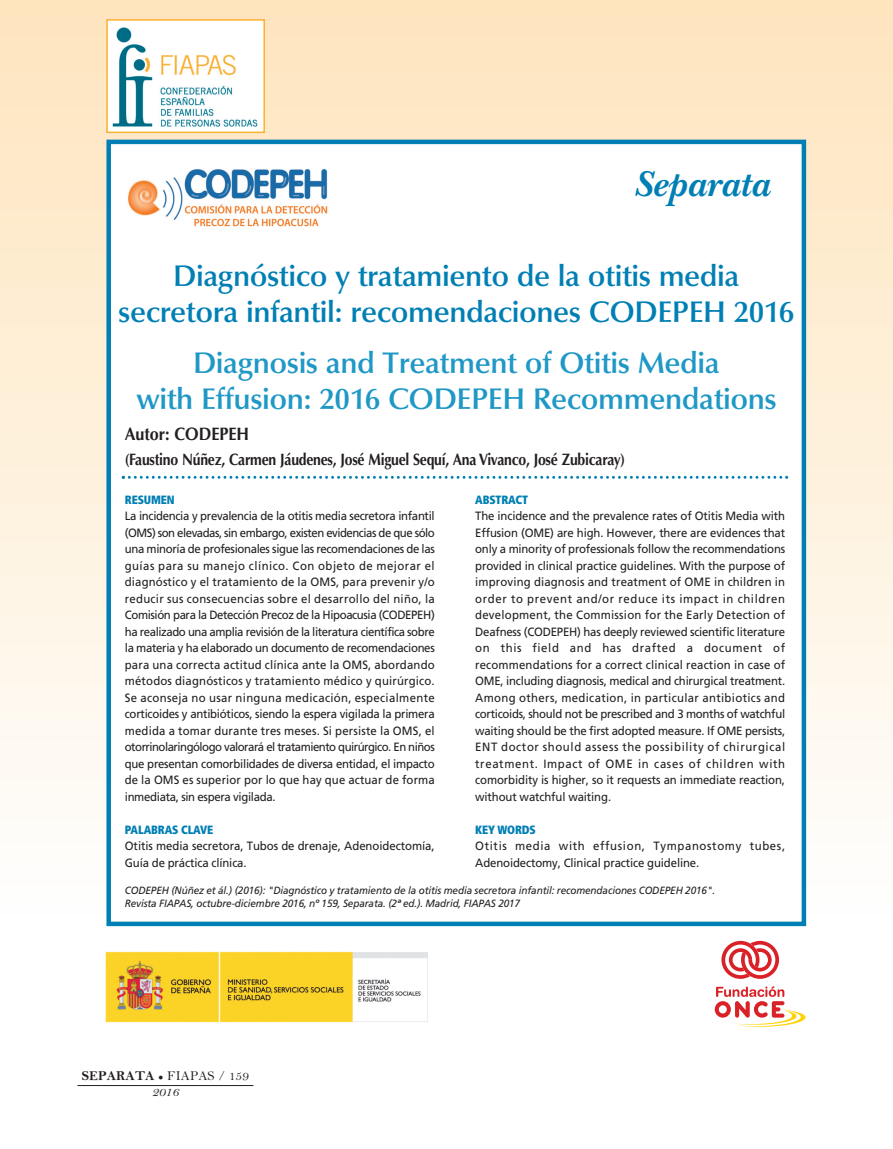
<style>
.page{position:relative;width:893px;height:1149px;background:#fff}
.page>*{position:absolute;margin:0;border:0;box-sizing:border-box;transform-origin:0 0}
.t1{font:italic 700 37.5px "New Baskerville Std";color:#007fb4}
.t2{font:600 30px/36px "Optima LT Pro";letter-spacing:-.015em;color:#007fb4;text-align:center}
.t3{font:600 30px/36px "Optima LT Pro";letter-spacing:-.015em;color:#1f98c6;text-align:center}
.t4{font:700 18px "Optima";color:#231f20;scale:.9 1}
.t5{font:700 16.5px "Optima";letter-spacing:-.015em;color:#231f20;scale:.85 1}
.t6{font:13.5px/16.2px "Bell MT Std";color:#231f20;text-align:center}
.t7{font:12px/16.5px "Frutiger LT Std";letter-spacing:-.01em;color:#231f20;text-align:justify;scale:.95 1}
.t8{font:12px/16.5px "Frutiger LT Std";letter-spacing:.02em;color:#231f20;scale:.95 1}
.t9{font:900 condensed 12px "Frutiger";letter-spacing:-.01em;color:#007fb4;scale:.95 1}
.t10{font:italic 10.5px/13.5px "Frutiger LT Std";letter-spacing:-.01em;color:#231f20;scale:.95 1}
.s1{font-weight:700}
.s2{font-style:italic}
</style>
<div class="page">
<div style="left:0;top:0;width:893px;height:921px;background:linear-gradient(to bottom,#fee4bd,#fefefd)"></div>
<div style="left:111px;top:144px;width:691px;height:777px;background:#fff"></div>
<div style="left:106px;top:140px;width:700px;height:785px;border:4px solid #007fb4"></div>
<hr style="left:77px;top:1084px;width:176px;height:1px;background:#231f20">
<img style="left:109px;top:22px;width:153px;height:108px">
<div style="left:106px;top:19px;width:159px;height:114px;border:2px solid #fbb131"></div>
<svg style="left:715px;top:986px;width:90px;height:40px"></svg>
<svg style="left:721px;top:940px;width:58px;height:38px"></svg>
<img style="left:128px;top:169px;width:200px;height:58px">
<svg style="left:122px;top:475px;width:666px;height:3px"></svg>
<img style="left:106px;top:951px;width:322px;height:71px">
<h1 class="t1" style="left:634px;top:161px;width:137px">Separata</h1>
<h2 class="t2" style="left:118px;top:260px;width:678px">Diagnóstico y tratamiento de la otitis media secretora infantil: recomendaciones CODEPEH 2016</h2>
<h2 class="t3" style="left:136px;top:347px;width:642px">Diagnosis and Treatment of Otitis Media<br>with Effusion: 2016 CODEPEH Recommendations</h2>
<h3 class="t4" style="left:125px;top:426px;width:140px">Autor: CODEPEH</h3>
<h3 class="t5" style="left:125px;top:452px;width:590px">(Faustino Núñez, Carmen Jáudenes, José Miguel Sequí, Ana Vivanco, José Zubicaray)</h3>
<p class="t9" style="left:125px;top:494px;width:54px">RESUMEN</p>
<p class="t7" style="left:125px;top:508px;width:328px">La incidencia y prevalencia de la otitis media secretora infantil (OMS) son elevadas, sin embargo, existen evidencias de que sólo una minoría de profesionales sigue las recomendaciones de las guías para su manejo clínico. Con objeto de mejorar el diagnóstico y el tratamiento de la OMS, para prevenir y/o reducir sus consecuencias sobre el desarrollo del niño, la Comisión para la Detección Precoz de la Hipoacusia (CODEPEH) ha realizado una amplia revisión de la literatura científica sobre la materia y ha elaborado un documento de recomendaciones para una correcta actitud clínica ante la OMS, abordando métodos diagnósticos y tratamiento médico y quirúrgico.<br>Se aconseja no usar ninguna medicación, especialmente corticoides y antibióticos, siendo la espera vigilada la primera medida a tomar durante tres meses. Si persiste la OMS, el otorrinolaringólogo valorará el tratamiento quirúrgico. En niños que presentan comorbilidades de diversa entidad, el impacto de la OMS es superior por lo que hay que actuar de forma inmediata, sin espera vigilada.</p>
<p class="t9" style="left:125px;top:824px;width:95px">PALABRAS CLAVE</p>
<p class="t7" style="left:125px;top:838px;width:328px">Otitis media secretora, Tubos de drenaje, Adenoidectomía,<br>Guía de práctica clínica.</p>
<p class="t9" style="left:475px;top:494px;width:57px">ABSTRACT</p>
<p class="t7" style="left:475px;top:508px;width:328px">The incidence and the prevalence rates of Otitis Media with Effusion (OME) are high. However, there are evidences that only a minority of professionals follow the recommendations provided in clinical practice guidelines. With the purpose of improving diagnosis and treatment of OME in children in order to prevent and/or reduce its impact in children development, the Commission for the Early Detection of Deafness (CODEPEH) has deeply reviewed scientific literature on this field and has drafted a document of recommendations for a correct clinical reaction in case of OME, including diagnosis, medical and chirurgical treatment.<br>Among others, medication, in particular antibiotics and corticoids, should not be prescribed and 3 months of watchful waiting should be the first adopted measure. If OME persists, ENT doctor should assess the possibility of chirurgical treatment. Impact of OME in cases of children with comorbidity is higher, so it requests an immediate reaction, without watchful waiting.</p>
<p class="t9" style="left:475px;top:824px;width:65px">KEY WORDS</p>
<p class="t8" style="left:475px;top:838px;width:328px">Otitis media with effusion, Tympanostomy tubes,<br>Adenoidectomy, Clinical practice guideline.</p>
<p class="t10" style="left:125px;top:883px;width:623px">CODEPEH (Núñez et ál.) (2016): "Diagnóstico y tratamiento de la otitis media secretora infantil: recomendaciones CODEPEH 2016".<br>Revista FIAPAS, octubre-diciembre 2016, nº 159, Separata. (2ª ed.). Madrid, FIAPAS 2017</p>
<p class="t6" style="left:82px;top:1067px;width:169px"><span class="s1">SEPARATA •</span> FIAPAS / 159<br><span class="s2">2016</span></p>
</div>
